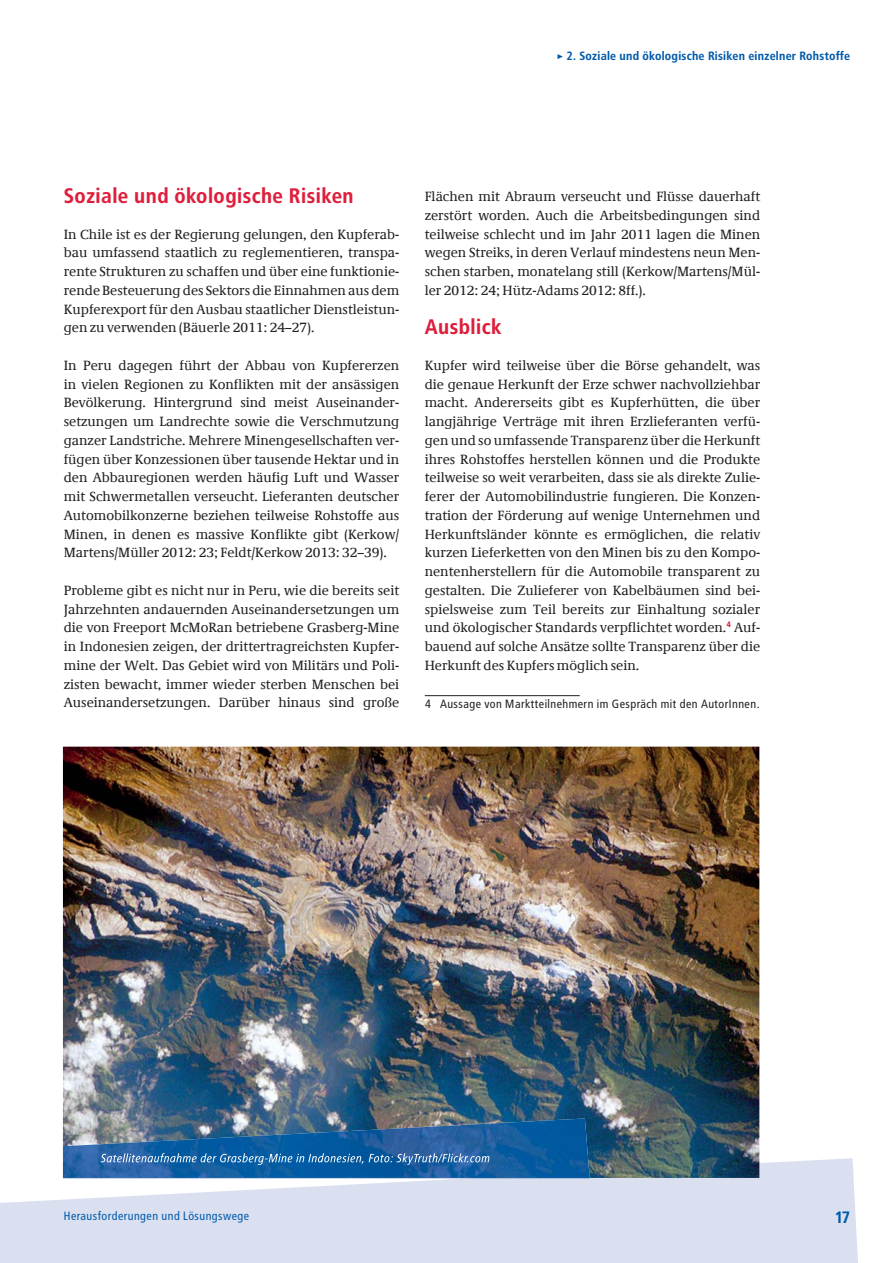
<style>
.page{position:relative;width:893px;height:1263px;background:#fff}
.page>*{position:absolute;margin:0;border:0;box-sizing:border-box;transform-origin:0 0}
.t1{font:21px "Transit Print OT Bld";color:#de1e3c}
.t2{font:16.5px "Transit Print OT Bld";color:#005aaa}
.t3{font:13.5px/18.8px "Demos Com";color:#231f20;text-align:justify}
.t4{font:12px "Transit Print OT";color:#231f20}
.t5{font:12px "Transit Print OT Bld";color:#005aaa}
.t6{font:12px "Transit Print OT";color:#005aaa}
.s1{font-family:"Transit Print OT Bld";font-size:15px;color:#de1e3c}
</style>
<div class="page">
<hr style="left:425px;top:695px;width:155px;height:1px;background:#231f20">
<svg style="left:0;top:1158px;width:858px;height:105px;background:#dee3f2"></svg>
<img style="left:63px;top:747px;width:696px;height:431px">
<img style="left:63px;top:1118px;width:527px;height:28px">
<svg style="left:63px;top:1146px;width:527px;height:33px;background:#2469a9"></svg>
<p class="t5" style="left:557px;top:50px;width:295px">▸ 2. Soziale und ökologische Risiken einzelner Rohstoffe</p>
<h1 class="t1" style="left:64px;top:185px;width:292px">Soziale und ökologische Risiken</h1>
<p class="t3" style="left:64px;top:226px;width:337px">In Chile ist es der Regierung gelungen, den Kupferab&shy;bau umfassend staatlich zu reglementieren, transpa&shy;rente Strukturen zu schaffen und über eine funktionie&shy;rende Besteuerung des Sektors die Einnahmen aus dem Kupferexport für den Ausbau staatlicher Dienstleistun&shy;gen zu verwenden (Bäuerle 2011: 24–27).</p>
<p class="t3" style="left:64px;top:357px;width:337px">In Peru dagegen führt der Abbau von Kupfererzen in vielen Regionen zu Konflikten mit der ansässigen Bevölkerung. Hintergrund sind meist Auseinander&shy;setzungen um Landrechte sowie die Verschmutzung ganzer Landstriche. Mehrere Minengesellschaften ver&shy;fügen über Konzessionen über tausende Hektar und in den Abbauregionen werden häufig Luft und Wasser mit Schwermetallen verseucht. Lieferanten deutscher Automobilkonzerne beziehen teilweise Rohstoffe aus Minen, in denen es massive Konflikte gibt (Kerkow/ Martens/Müller 2012: 23; Feldt/Kerkow 2013: 32–39).</p>
<p class="t3" style="left:64px;top:582px;width:337px">Probleme gibt es nicht nur in Peru, wie die bereits seit Jahrzehnten andauernden Auseinandersetzungen um die von Freeport McMoRan betriebene Grasberg-Mine in Indonesien zeigen, der drittertragreichsten Kupfer&shy;mine der Welt. Das Gebiet wird von Militärs und Poli&shy;zisten bewacht, immer wieder sterben Menschen bei Auseinandersetzungen. Darüber hinaus sind große</p>
<p class="t3" style="left:425px;top:189px;width:337px">Flächen mit Abraum verseucht und Flüsse dauerhaft zerstört worden. Auch die Arbeitsbedingungen sind teilweise schlecht und im Jahr 2011 lagen die Minen wegen Streiks, in deren Verlauf mindestens neun Men&shy;schen starben, monatelang still (Kerkow/Martens/Mül&shy;ler 2012: 24; Hütz-Adams 2012: 8ff.).</p>
<h1 class="t1" style="left:425px;top:316px;width:79px">Ausblick</h1>
<p class="t3" style="left:425px;top:357px;width:337px">Kupfer wird teilweise über die Börse gehandelt, was die genaue Herkunft der Erze schwer nachvollziehbar macht. Andererseits gibt es Kupferhütten, die über langjährige Verträge mit ihren Erzlieferanten verfü&shy;gen und so umfassende Transparenz über die Herkunft ihres Rohstoffes herstellen können und die Produkte teilweise so weit verarbeiten, dass sie als direkte Zulie&shy;ferer der Automobilindustrie fungieren. Die Konzen&shy;tration der Förderung auf wenige Unternehmen und Herkunftsländer könnte es ermöglichen, die relativ kurzen Lieferketten von den Minen bis zu den Kompo&shy;nentenherstellern für die Automobile transparent zu gestalten. Die Zulieferer von Kabelbäumen sind bei&shy;spielsweise zum Teil bereits zur Einhaltung sozialer und ökologischer Standards verpflichtet worden.<span class="s1">4</span> Auf&shy;bauend auf solche Ansätze sollte Transparenz über die Herkunft des Kupfers möglich sein.</p>
<p class="t4" style="left:425px;top:698px;width:336px">4 Aussage von Marktteilnehmern im Gespräch mit den AutorInnen.</p>
<p class="t6" style="left:64px;top:1210px;width:187px">Herausforderungen und Lösungswege</p>
<p class="t2" style="left:835px;top:1210px;width:17px">17</p>
</div>
